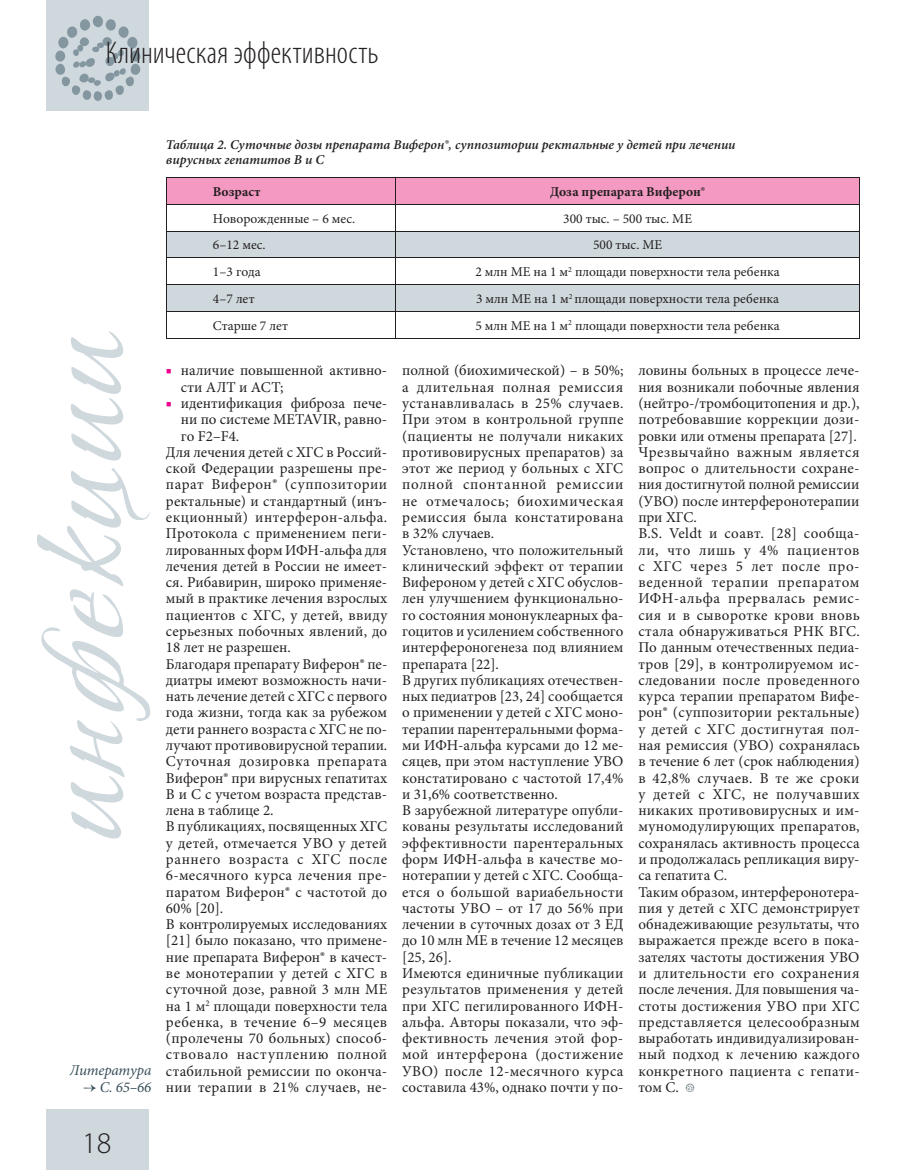
<style>
.page{position:relative;width:915px;height:1170px;background:#fff}
.page>*{position:absolute;margin:0;border:0;box-sizing:border-box;transform-origin:0 0}
.t1{font:300 condensed 31.5px "Myriad Pro";letter-spacing:.01em;color:#231f20}
.t2{font:300 30px "Myriad Pro";color:#231f20}
.t3{font:15px/16.2px "Minion Pro";letter-spacing:.01em;color:#231f20}
.t4{font:15px "Minion Pro";letter-spacing:.035em;color:#231f20}
.t5{font:15px "Minion Pro";letter-spacing:.04em;color:#231f20}
.t6{font:15px "Minion Pro";letter-spacing:.03em;color:#231f20}
.t7{font:italic 15px "Minion Pro";letter-spacing:-.01em;color:#364d59}
.t8{font:13.5px "Minion Pro";color:#231f20}
.t9{font:italic 600 13.5px/15px "Minion Pro";letter-spacing:-.005em;color:#231f20}
.t10{font:700 13.5px "Minion Pro";color:#231f20}
.s1{color:#ed028c}
</style>
<div class="page">
<div style="left:47px;top:0;width:102px;height:111px;background:#cfd8dd"></div>
<div style="left:47px;top:1108px;width:102px;height:61px;background:#cfd8dd"></div>
<svg style="left:55px;top:16px;width:85px;height:85px"></svg>
<svg style="left:71px;top:331px;width:52px;height:129px"></svg>
<svg style="left:37px;top:468px;width:113px;height:370px"></svg>
<svg style="left:685px;top:1083px;width:9px;height:8px"></svg>
<hr style="left:166px;top:338px;width:229px;height:1px;background:#231f20">
<hr style="left:395px;top:338px;width:464px;height:1px;background:#231f20">
<svg style="left:166px;top:177px;width:694px;height:161px"></svg>
<hr style="left:166px;top:204px;width:229px;height:1px;background:#231f20">
<hr style="left:395px;top:204px;width:464px;height:1px;background:#231f20">
<h1 class="t1" style="left:106px;top:34px;width:274px">Клиническая эффективность</h1>
<p class="t9" style="left:166px;top:137px;width:570px">Таблица 2. Суточные дозы препарата Виферон®, суппозитории ректальные у детей при лечении вирусных гепатитов B и C</p>
<p class="t7" style="left:70px;top:1060px;width:83px">Литература</p>
<p class="t7" style="left:83px;top:1076px;width:69px">→ С. 65–66</p>
<p class="t10" style="left:213px;top:182px;width:49px">Возраст</p>
<p class="t10" style="left:550px;top:182px;width:156px">Доза препарата Виферон®</p>
<p class="t8" style="left:213px;top:209px;width:144px">Новорожденные – 6 мес.</p>
<p class="t8" style="left:563px;top:209px;width:130px">300 тыс. – 500 тыс. МЕ</p>
<p class="t8" style="left:213px;top:236px;width:54px">6–12 мес.</p>
<p class="t8" style="left:593px;top:236px;width:71px">500 тыс. МЕ</p>
<p class="t8" style="left:213px;top:263px;width:49px">1–3 года</p>
<p class="t8" style="left:475px;top:263px;width:306px">2 млн МЕ на 1 м<sup>2</sup> площади поверхности тела ребенка</p>
<p class="t8" style="left:213px;top:290px;width:43px">4–7 лет</p>
<p class="t8" style="left:476px;top:290px;width:304px">3 млн МЕ на 1 м<sup>2</sup> площади поверхности тела ребенка</p>
<p class="t8" style="left:213px;top:316px;width:77px">Старше 7 лет</p>
<p class="t8" style="left:475px;top:316px;width:306px">5 млн МЕ на 1 м<sup>2</sup> площади поверхности тела ребенка</p>
<p class="t3" style="left:181px;top:362px;width:208px;text-indent:-15px"><span class="s1">■</span> наличие повышенной активно&shy;сти АЛТ и АСТ;</p>
<p class="t3" style="left:166px;top:395px;width:223px"><span class="s1">■</span> идентификация фиброза пече-</p>
<p class="t3" style="left:181px;top:411px;width:208px">ни по системе METAVIR, равно-</p>
<p class="t3" style="left:181px;top:427px;width:60px">го F2–F4.</p>
<p class="t3" style="left:166px;top:444px;width:223px">Для лечения детей с ХГC в Россий-</p>
<p class="t3" style="left:166px;top:460px;width:223px">ской Федерации разрешены пре-</p>
<p class="t4" style="left:166px;top:474px;width:223px">парат Виферон® (суппозитории</p>
<p class="t3" style="left:166px;top:493px;width:223px">ректальные) и стандартный (инъ-</p>
<p class="t6" style="left:166px;top:507px;width:223px">екционный) интерферон-альфа.</p>
<p class="t3" style="left:166px;top:525px;width:222px">Протокола с применением пеги-</p>
<p class="t3" style="left:166px;top:541px;width:222px">лированных форм ИФН-альфа для</p>
<p class="t3" style="left:166px;top:558px;width:222px">лечения детей в России не имеет-</p>
<p class="t3" style="left:166px;top:574px;width:223px">ся. Рибавирин, широко применяе-</p>
<p class="t3" style="left:166px;top:590px;width:223px">мый в практике лечения взрослых</p>
<p class="t3" style="left:166px;top:607px;width:223px">пациентов с ХГC, у детей, ввиду</p>
<p class="t3" style="left:166px;top:623px;width:223px">серьезных побочных явлений, до</p>
<p class="t3" style="left:166px;top:639px;width:126px">18 лет не разрешен.</p>
<p class="t3" style="left:166px;top:655px;width:223px">Благодаря препарату Виферон® пе-</p>
<p class="t3" style="left:166px;top:672px;width:223px">диатры имеют возможность начи-</p>
<p class="t3" style="left:166px;top:688px;width:223px">нать лечение детей с ХГC с первого</p>
<p class="t3" style="left:166px;top:704px;width:222px">года жизни, тогда как за рубежом</p>
<p class="t3" style="left:166px;top:720px;width:222px">дети раннего возраста с ХГC не по-</p>
<p class="t3" style="left:166px;top:737px;width:223px">лучают противовирусной терапии.</p>
<p class="t4" style="left:166px;top:751px;width:222px">Суточная дозировка препарата</p>
<p class="t3" style="left:166px;top:769px;width:223px">Виферон® при вирусных гепатитах</p>
<p class="t3" style="left:166px;top:786px;width:223px">B и C с учетом возраста представ-</p>
<p class="t3" style="left:166px;top:802px;width:109px">лена в таблице 2.</p>
<p class="t3" style="left:166px;top:818px;width:223px">В публикациях, посвященных ХГC</p>
<p class="t3" style="left:166px;top:834px;width:222px">у детей, отмечается УВО у детей</p>
<p class="t5" style="left:166px;top:849px;width:223px">раннего возраста с ХГC после</p>
<p class="t3" style="left:166px;top:867px;width:223px">6-месячного курса лечения пре-</p>
<p class="t3" style="left:166px;top:883px;width:222px">паратом Виферон® с частотой до</p>
<p class="t3" style="left:166px;top:899px;width:59px">60% [20].</p>
<p class="t3" style="left:166px;top:916px;width:223px">В контролируемых исследованиях</p>
<p class="t3" style="left:166px;top:932px;width:223px">[21] было показано, что примене-</p>
<p class="t3" style="left:166px;top:948px;width:223px">ние препарата Виферон® в качест-</p>
<p class="t3" style="left:166px;top:965px;width:223px">ве монотерапии у детей с ХГC в</p>
<p class="t3" style="left:166px;top:981px;width:223px">суточной дозе, равной 3 млн МЕ</p>
<p class="t3" style="left:166px;top:997px;width:223px">на 1 м<sup>2</sup> площади поверхности тела</p>
<p class="t3" style="left:166px;top:1013px;width:223px">ребенка, в течение 6–9 месяцев</p>
<p class="t3" style="left:166px;top:1030px;width:222px">(пролечены 70 больных) способ-</p>
<p class="t5" style="left:166px;top:1044px;width:223px">ствовало наступлению полной</p>
<p class="t3" style="left:166px;top:1062px;width:222px">стабильной ремиссии по оконча-</p>
<p class="t3" style="left:166px;top:1078px;width:223px">нии терапии в 21% случаев, не-</p>
<p class="t3" style="left:402px;top:362px;width:223px">полной (биохимической) – в 50%; а длительная полная ремиссия устанавливалась в 25% случаев.<br>При этом в контрольной группе (пациенты не получали никаких противовирусных препаратов) за этот же период у больных с ХГC полной спонтанной ремиссии не отмечалось; биохимическая ремиссия была констатирована в 32% случаев.<br>Установлено, что положительный клинический эффект от терапии<br>Вифероном у детей с ХГC обуслов&shy;лен улучшением функционально&shy;го состояния мононуклеарных фа&shy;гоцитов и усилением собственного интерфероногенеза под влиянием препарата [22].<br>В других публикациях отечествен&shy;ных педиатров [23, 24] сообщается о применении у детей с ХГC моно&shy;терапии парентеральными форма&shy;ми ИФН-альфа курсами до 12 ме&shy;сяцев, при этом наступление УВО констатировано с частотой 17,4% и 31,6% соответственно.<br>В зарубежной литературе опубли&shy;кованы результаты исследований эффективности парентеральных форм ИФН-альфа в качестве мо&shy;нотерапии у детей с ХГC. Сообща&shy;ется о большой вариабельности частоты УВО – от 17 до 56% при лечении в суточных дозах от 3 EД до 10 млн МЕ в течение 12 месяцев [25, 26].<br>Имеются единичные публикации результатов применения у детей при ХГC пегилированного ИФН&shy;альфа. Авторы показали, что эф&shy;фективность лечения этой фор&shy;мой интерферона (достижение<br>УВО) после 12-месячного курса составила 43%, однако почти у по-</p>
<p class="t3" style="left:638px;top:362px;width:223px">ловины больных в процессе лече&shy;ния возникали побочные явления (нейтро-/тромбоцитопения и др.), потребовавшие коррекции дози&shy;ровки или отмены препарата [27].<br>Чрезвычайно важным является вопрос о длительности сохране&shy;ния достигнутой полной ремиссии (УВО) после интерферонотерапии при ХГC.<br>B.S. Veldt и соавт. [28] сообща&shy;ли, что лишь у 4% пациентов с ХГC через 5 лет после про&shy;веденной терапии препаратом<br>ИФН-альфа прервалась ремис&shy;сия и в сыворотке крови вновь стала обнаруживаться РНК ВГС.<br>По данным отечественных педиа&shy;тров [29], в контролируемом ис&shy;следовании после проведенного курса терапии препаратом Вифе&shy;рон® (суппозитории ректальные) у детей с ХГC достигнутая пол&shy;ная ремиссия (УВО) сохранялась в течение 6 лет (срок наблюдения) в 42,8% случаев. В те же сроки у детей с ХГC, не получавших никаких противовирусных и им&shy;муномодулирующих препаратов, сохранялась активность процесса и продолжалась репликация виру&shy;са гепатита C.<br>Таким образом, интерферонотера&shy;пия у детей с ХГC демонстрирует обнадеживающие результаты, что выражается прежде всего в пока&shy;зателях частоты достижения УВО и длительности его сохранения после лечения. Для повышения ча&shy;стоты достижения УВО при ХГC представляется целесообразным выработать индивидуализирован&shy;ный подход к лечению каждого конкретного пациента с гепати&shy;том C.</p>
<h2 class="t2" style="left:82px;top:1125px;width:31px">18</h2>
</div>
